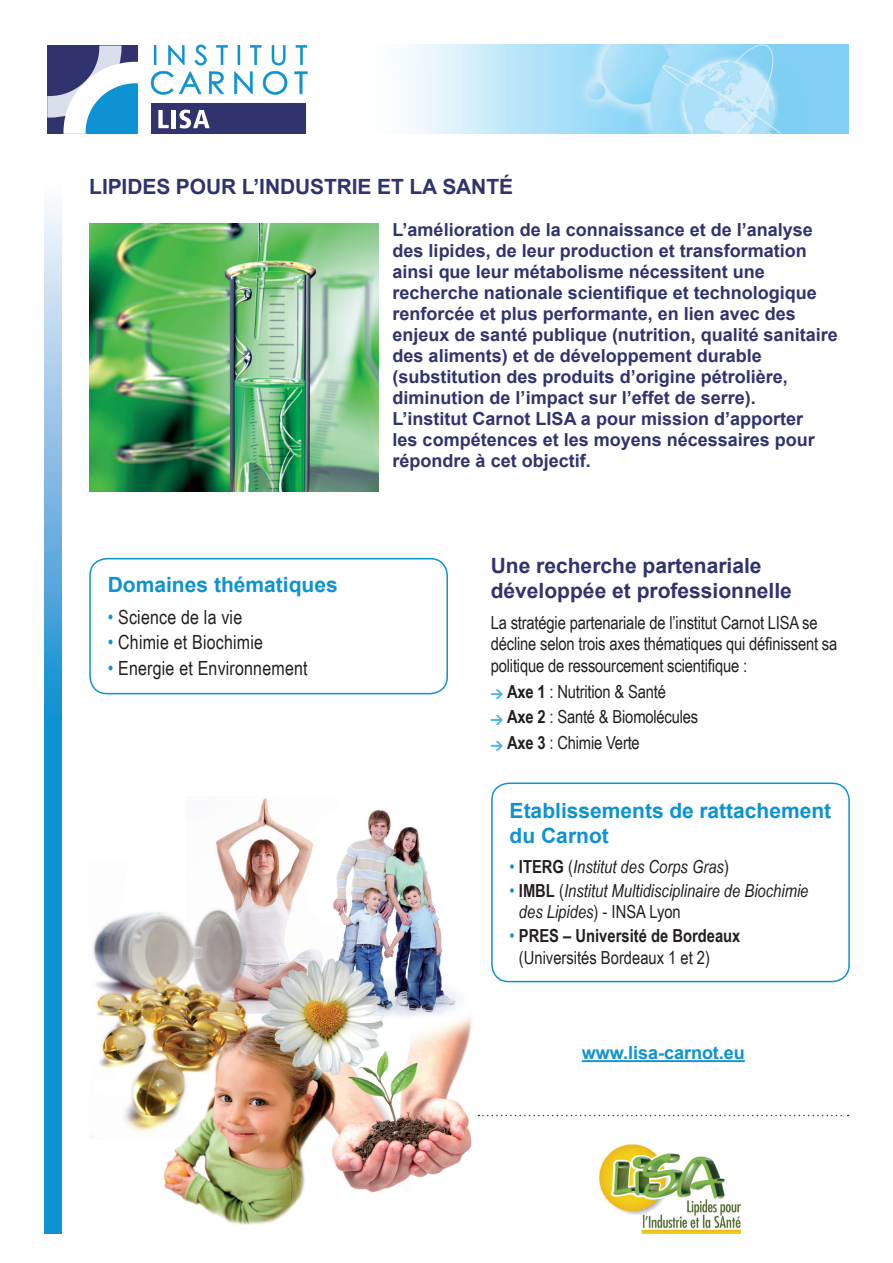
<style>
.page{position:relative;width:893px;height:1263px;background:#fff}
.page>*{position:absolute;margin:0;border:0;box-sizing:border-box;transform-origin:0 0}
.t1{font:700 21px/25.2px "Arial";letter-spacing:-.005em;color:#31336e}
.t2{font:700 21px/25.2px "Arial";color:#0d92d2}
.t3{font:19.5px "Arial Narrow";letter-spacing:.01em;color:#231f20}
.t4{font:700 18px/21px "Arial";color:#31336e}
.t5{font:18px/21.6px "Arial Narrow";letter-spacing:-.01em;color:#231f20}
.t6{font:italic 18px/21.6px "Arial Narrow";color:#231f20}
.t7{font:700 18px/21.6px "Arial Narrow";color:#231f20}
.t8{font:700 18px "Arial";color:#0d92d2}
.s1{color:#0d92d2}
.s2{font-weight:700}
.s3{font-style:normal;color:#0d92d2}
.s4{font-weight:700;font-style:normal}
.s5{font-style:normal}
.s6{font-weight:400;color:#0d92d2}
.s7{font-weight:400}
</style>
<div class="page">
<img style="left:406px;top:45px;width:442px;height:89px">
<svg style="left:45px;top:205px;width:17px;height:1028px;background:#4aa8db"></svg>
<svg style="left:478px;top:1115px;width:371px;height:1px"></svg>
<svg style="left:491px;top:689px;width:12px;height:10px"></svg>
<svg style="left:491px;top:715px;width:12px;height:10px"></svg>
<svg style="left:491px;top:741px;width:12px;height:10px"></svg>
<div style="left:152px;top:104px;width:154px;height:30px;background:#31336e"></div>
<svg style="left:158px;top:110px;width:11px;height:18px"></svg>
<hr style="left:172px;top:110px;width:4px;height:18px;background:#fff">
<svg style="left:179px;top:110px;width:31px;height:18px"></svg>
<svg style="left:47px;top:46px;width:91px;height:88px"></svg>
<svg style="left:151px;top:71px;width:51px;height:24px"></svg>
<svg style="left:209px;top:71px;width:15px;height:23px"></svg>
<svg style="left:234px;top:71px;width:19px;height:23px"></svg>
<svg style="left:263px;top:71px;width:24px;height:24px"></svg>
<svg style="left:294px;top:71px;width:13px;height:23px"></svg>
<svg style="left:154px;top:45px;width:2px;height:20px"></svg>
<svg style="left:168px;top:45px;width:16px;height:20px"></svg>
<svg style="left:194px;top:45px;width:13px;height:20px"></svg>
<svg style="left:216px;top:45px;width:12px;height:20px"></svg>
<svg style="left:238px;top:45px;width:2px;height:20px"></svg>
<svg style="left:250px;top:45px;width:11px;height:20px"></svg>
<svg style="left:272px;top:45px;width:13px;height:20px"></svg>
<svg style="left:296px;top:45px;width:11px;height:20px"></svg>
<div style="left:491px;top:782px;width:359px;height:200px;border:2px solid #0d92d2;border-radius:17px"></div>
<div style="left:89px;top:558px;width:359px;height:136px;border:2px solid #0d92d2;border-radius:17px"></div>
<hr style="left:582px;top:1060px;width:163px;height:2px;background:#0d92d2">
<img style="left:89px;top:223px;width:289px;height:268px">
<img style="left:93px;top:798px;width:379px;height:427px">
<img style="left:599px;top:1144px;width:141px;height:89px">
<p class="t1" style="left:89px;top:175px;width:425px">Lipides pour l’Industrie et la SAnté</p>
<p class="t2" style="left:108px;top:572px;width:231px">Domaines thématiques</p>
<p class="t3" style="left:108px;top:602px;width:136px"><span class="s1">•</span> Science de la vie</p>
<p class="t3" style="left:108px;top:628px;width:157px"><span class="s1">•</span> Chimie et Biochimie</p>
<p class="t3" style="left:108px;top:653px;width:201px"><span class="s1">•</span> Energie et Environnement</p>
<p class="t4" style="left:393px;top:220px;width:447px">L’amélioration de la connaissance et de l’analyse des lipides, de leur production et transformation ainsi que leur métabolisme nécessitent une recherche nationale scientifique et technologique renforcée et plus performante, en lien avec des enjeux de santé publique (nutrition, qualité sanitaire des aliments) et de développement durable (substitution des produits d’origine pétrolière, diminution de l’impact sur l’effet de serre).<br>L’institut Carnot LISA</p>
<p class="t4" style="left:393px;top:409px;width:424px;text-indent:188px">a pour mission d’apporter les compétences et les moyens nécessaires pour répondre à cet objectif.</p>
<p class="t1" style="left:491px;top:554px;width:303px">Une recherche partenariale développée et professionnelle</p>
<p class="t5" style="left:491px;top:611px;width:348px">La stratégie partenariale de l’institut Carnot LISA se décline selon trois axes thématiques qui définissent sa politique de ressourcement scientifique :</p>
<p class="t5" style="left:507px;top:678px;width:193px;line-height:25.8px"><span class="s2">Axe 1</span> : Nutrition &amp; Santé<br><span class="s2">Axe 2</span> : Santé &amp; Biomolécules<br><span class="s2">Axe 3</span> : Chimie Verte</p>
<p class="t2" style="left:510px;top:798px;width:323px">Etablissements de rattachement du Carnot</p>
<p class="t6" style="left:510px;top:856px;width:221px"><span class="s3">•</span> <span class="s4">ITERG</span> <span class="s5">(</span>Institut des Corps Gras<span class="s5">)</span></p>
<p class="t6" style="left:519px;top:879px;width:291px;text-indent:-9px"><span class="s3">•</span> <span class="s4">IMBL</span> <span class="s5">(</span>Institut Multidisciplinaire de Biochimie des Lipides<span class="s5">) - INSA Lyon</span></p>
<p class="t7" style="left:519px;top:924px;width:223px;text-indent:-9px"><span class="s6">•</span> PRES – Université de Bordeaux <span class="s7">(Universités Bordeaux 1 et 2)</span></p>
<p class="t8" style="left:582px;top:1041px;width:165px">www.lisa-carnot.eu</p>
</div>
